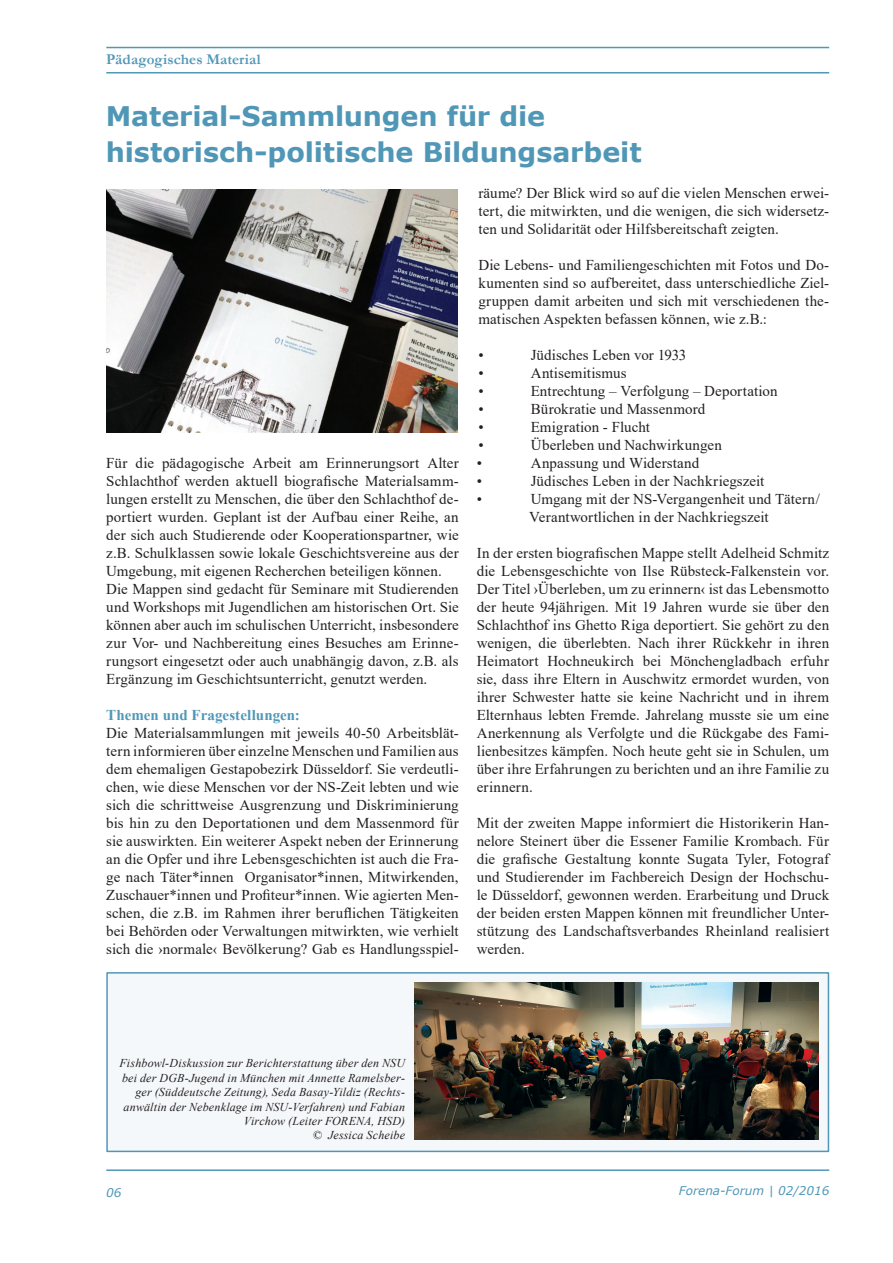
<style>
.page{position:relative;width:893px;height:1263px;background:#fff}
.page>*{position:absolute;margin:0;border:0;box-sizing:border-box;transform-origin:0 0}
.t1{font:700 27px/36px "Verdana";letter-spacing:-.005em;color:#5097b7}
.t2{font:15px/18px "Times New Roman";letter-spacing:.005em;color:#231f20;text-align:justify}
.t3{font:700 15px "Times New Roman";letter-spacing:.005em;color:#5097b7}
.t4{font:700 15px "Garamond";letter-spacing:.01em;color:#5097b7}
.t5{font:italic 12px/14.4px "Times New Roman";letter-spacing:.015em;color:#231f20;text-align:right}
.t6{font:italic 12px "Verdana";color:#5097b7}
</style>
<div class="page">
<hr style="left:106px;top:47px;width:723px;height:1px;background:#4f98b7">
<hr style="left:106px;top:72px;width:723px;height:2px;background:#4f98b7">
<hr style="left:106px;top:1169px;width:723px;height:2px;background:#4f98b7">
<div style="left:106px;top:972px;width:723px;height:180px;background:#f5f8fa;border:2px solid #5097b7"></div>
<img style="left:415px;top:983px;width:404px;height:156px">
<img style="left:106px;top:189px;width:351px;height:243px">
<p class="t4" style="left:106px;top:49px;width:156px">Pädagogisches Material</p>
<h1 class="t1" style="left:106px;top:98px;width:537px">Material-Sammlungen für die historisch-politische Bildungsarbeit</h1>
<p class="t2" style="left:106px;top:454px;width:354px;text-align:left">Für die pädagogische Arbeit am Erinnerungsort Alter Schlachthof werden aktuell biografische Materialsamm&shy;lungen erstellt zu Menschen, die über den Schlachthof de&shy;portiert wurden. Geplant ist der Aufbau einer Reihe, an der sich auch Studierende oder Kooperationspartner, wie z.B. Schulklassen sowie lokale Geschichtsvereine aus der Umgebung, mit eigenen Recherchen beteiligen können.<br>Die Mappen sind gedacht für Seminare mit Studierenden und Workshops mit Jugendlichen am historischen Ort. Sie können aber auch im schulischen Unterricht, insbesondere zur Vor- und Nachbereitung eines Besuches am Erinne&shy;rungsort eingesetzt oder auch unabhängig davon, z.B. als Ergänzung im Geschichtsunterricht, genutzt werden.</p>
<p class="t3" style="left:106px;top:704px;width:195px">Themen und Fragestellungen:</p>
<p class="t2" style="left:106px;top:724px;width:354px">Die Materialsammlungen mit jeweils 40-50 Arbeitsblät&shy;tern informieren über einzelne Menschen und Familien aus dem ehemaligen Gestapobezirk Düsseldorf. Sie verdeutli&shy;chen, wie diese Menschen vor der NS-Zeit lebten und wie sich die schrittweise Ausgrenzung und Diskriminierung bis hin zu den Deportationen und dem Massenmord für sie auswirkten. Ein weiterer Aspekt neben der Erinnerung an die Opfer und ihre Lebensgeschichten ist auch die Fra&shy;ge nach Täter*innen Organisator*innen, Mitwirkenden, Zuschauer*innen und Profiteur*innen. Wie agierten Men&shy;schen, die z.B. im Rahmen ihrer beruflichen Tätigkeiten bei Behörden oder Verwaltungen mitwirkten, wie verhielt sich die ›normale‹ Bevölkerung? Gab es Handlungsspiel-</p>
<p class="t2" style="left:478px;top:184px;width:352px">räume? Der Blick wird so auf die vielen Menschen erwei&shy;tert, die mitwirkten, und die wenigen, die sich widersetz&shy;ten und Solidarität oder Hilfsbereitschaft zeigten.</p>
<p class="t2" style="left:478px;top:256px;width:352px">Die Lebens- und Familiengeschichten mit Fotos und Do&shy;kumenten sind so aufbereitet, dass unterschiedliche Ziel&shy;gruppen damit arbeiten und sich mit verschiedenen the&shy;matischen Aspekten befassen können, wie z.B.:</p>
<p class="t2" style="left:478px;top:346px;width:7px">•</p>
<p class="t2" style="left:531px;top:346px;width:157px">Jüdisches Leben vor 1933</p>
<p class="t2" style="left:478px;top:364px;width:7px">•</p>
<p class="t2" style="left:531px;top:364px;width:97px">Antisemitismus</p>
<p class="t2" style="left:478px;top:382px;width:7px">•</p>
<p class="t2" style="left:531px;top:382px;width:248px">Entrechtung – Verfolgung – Deportation</p>
<p class="t2" style="left:478px;top:400px;width:7px">•</p>
<p class="t2" style="left:531px;top:400px;width:176px">Bürokratie und Massenmord</p>
<p class="t2" style="left:478px;top:418px;width:7px">•</p>
<p class="t2" style="left:531px;top:418px;width:121px">Emigration - Flucht</p>
<p class="t2" style="left:478px;top:436px;width:7px">•</p>
<p class="t2" style="left:531px;top:436px;width:193px">Überleben und Nachwirkungen</p>
<p class="t2" style="left:477px;top:454px;width:7px">•</p>
<p class="t2" style="left:531px;top:454px;width:170px">Anpassung und Widerstand</p>
<p class="t2" style="left:477px;top:472px;width:7px">•</p>
<p class="t2" style="left:531px;top:472px;width:235px">Jüdisches Leben in der Nachkriegszeit</p>
<p class="t2" style="left:477px;top:490px;width:7px">•</p>
<p class="t2" style="left:529px;top:490px;width:292px">Umgang mit der NS-Vergangenheit und Tätern/<br>Verantwortlichen in der Nachkriegszeit</p>
<p class="t2" style="left:477px;top:544px;width:354px">In der ersten biografischen Mappe stellt Adelheid Schmitz die Lebensgeschichte von Ilse Rübsteck-Falkenstein vor.<br>Der Titel ›Überleben, um zu erinnern‹ ist das Lebensmotto der heute 94jährigen. Mit 19 Jahren wurde sie über den Schlachthof ins Ghetto Riga deportiert. Sie gehört zu den wenigen, die überlebten. Nach ihrer Rückkehr in ihren Heimatort Hochneukirch bei Mönchengladbach erfuhr sie, dass ihre Eltern in Auschwitz ermordet wurden, von ihrer Schwester hatte sie keine Nachricht und in ihrem Elternhaus lebten Fremde. Jahrelang musste sie um eine Anerkennung als Verfolgte und die Rückgabe des Fami&shy;lienbesitzes kämpfen. Noch heute geht sie in Schulen, um über ihre Erfahrungen zu berichten und an ihre Familie zu erinnern.</p>
<p class="t2" style="left:477px;top:814px;width:354px">Mit der zweiten Mappe informiert die Historikerin Han&shy;nelore Steinert über die Essener Familie Krombach. Für die grafische Gestaltung konnte Sugata Tyler, Fotograf und Studierender im Fachbereich Design der Hochschu&shy;le Düsseldorf, gewonnen werden. Erarbeitung und Druck der beiden ersten Mappen können mit freundlicher Unter&shy;stützung des Landschaftsverbandes Rheinland realisiert werden.</p>
<p class="t5" style="left:120px;top:1056px;width:287px">Fishbowl-Diskussion zur Berichterstattung über den NSU bei der DGB-Jugend in München mit Annette Ramelsber&shy;ger (Süddeutsche Zeitung), Seda Basay-Yildiz (Rechts&shy;anwältin der Nebenklage im NSU-Verfahren) und Fabian Virchow (Leiter FORENA, HSD)<br>© Jessica Scheibe</p>
<p class="t6" style="left:106px;top:1184px;width:17px">06</p>
<p class="t6" style="left:679px;top:1182px;width:152px">Forena-Forum | 02/2016</p>
</div>
